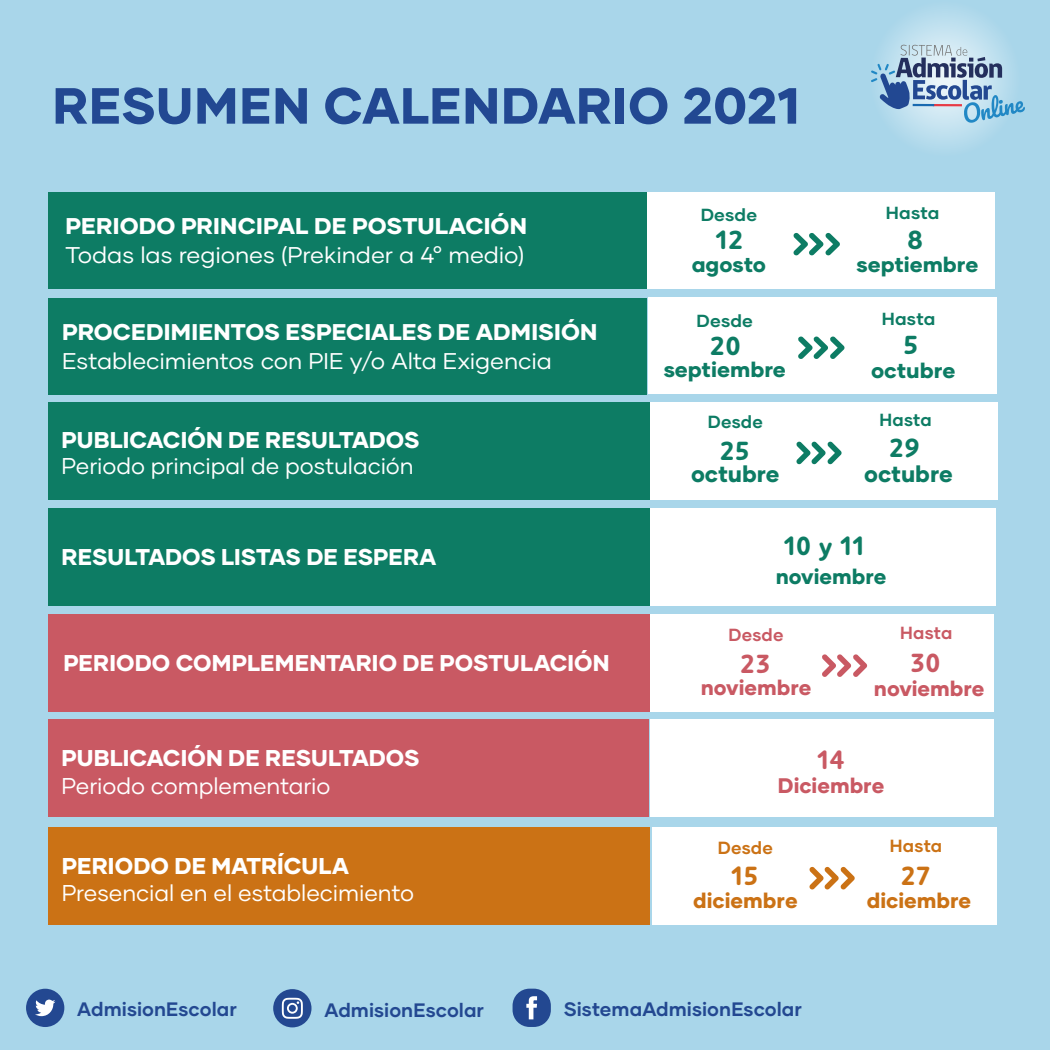
<style>
.page{position:relative;width:1050px;height:1050px;background:#a9d6ea}
.page>*{position:absolute;margin:0;border:0;box-sizing:border-box;transform-origin:0 0}
.t1{font:800 50.75px "Gilmer";letter-spacing:.015em;color:#224892}
.t2{font:700 26.43px "Flavin";color:#cb7215}
.t3{font:700 26.25px "Flavin";letter-spacing:.03em;color:#0d7c64}
.t4{font:700 26.25px "Flavin";color:#c95963}
.t5{font:22.93px "Gilmer";letter-spacing:-.005em;color:#fff}
.t6{font:800 22.93px "Gilmer";letter-spacing:.005em;color:#fff}
.t7{font:800 22.75px "Gilmer";letter-spacing:.005em;color:#fff}
.t8{font:22.75px "Gilmer";letter-spacing:-.005em;color:#fff}
.t9{font:800 22.75px "Gilmer";color:#0d7c64}
.t10{font:800 21.18px "Gilmer";color:#cb7215}
.t11{font:800 21px "Gilmer";color:#0d7c64}
.t12{font:800 21px "Gilmer";color:#c95963}
.t13{font:700 19.43px "Gilmer";color:#234891}
.t14{font:700 17.68px "Gilmer";letter-spacing:.01em;color:#cb7215}
.t15{font:700 17.5px "Gilmer";letter-spacing:.01em;color:#0d7c64}
.t16{font:700 17.5px "Gilmer";letter-spacing:.01em;color:#c95963}
</style>
<div class="page">
<div style="left:513px;top:989px;width:38px;height:38px;background:#234891;border-radius:17px"></div>
<svg style="left:526px;top:996px;width:11px;height:23px"></svg>
<div style="left:273px;top:989px;width:39px;height:38px;background:#234891;border-radius:50%"></div>
<svg style="left:282px;top:998px;width:21px;height:21px"></svg>
<div style="left:26px;top:989px;width:38px;height:38px;background:#234891;border-radius:50%"></div>
<svg style="left:35px;top:1000px;width:20px;height:16px"></svg>
<svg style="left:846px;top:0;width:197px;height:180px;background:#a6cde2"></svg>
<div style="left:48px;top:403px;width:602px;height:97px;background:#0d7c64"></div>
<div style="left:650px;top:403px;width:347px;height:97px;background:#fff"></div>
<svg style="left:796px;top:441px;width:46px;height:23px"></svg>
<div style="left:48px;top:509px;width:602px;height:97px;background:#0d7c64"></div>
<div style="left:650px;top:509px;width:345px;height:97px;background:#fff"></div>
<div style="left:48px;top:614px;width:602px;height:97px;background:#c95963"></div>
<div style="left:650px;top:614px;width:344px;height:97px;background:#fff"></div>
<svg style="left:822px;top:654px;width:45px;height:23px"></svg>
<div style="left:48px;top:720px;width:600px;height:97px;background:#c95963"></div>
<div style="left:650px;top:720px;width:344px;height:97px;background:#fff"></div>
<div style="left:48px;top:828px;width:602px;height:97px;background:#cb7215"></div>
<div style="left:652px;top:828px;width:344px;height:97px;background:#fff"></div>
<svg style="left:809px;top:866px;width:46px;height:24px"></svg>
<div style="left:48px;top:192px;width:599px;height:97px;background:#0d7c64"></div>
<div style="left:647px;top:192px;width:348px;height:97px;background:#fff"></div>
<svg style="left:793px;top:232px;width:47px;height:24px"></svg>
<div style="left:48px;top:298px;width:599px;height:96px;background:#0d7c64"></div>
<div style="left:649px;top:297px;width:348px;height:97px;background:#fff"></div>
<svg style="left:798px;top:336px;width:47px;height:23px"></svg>
<h1 class="t1" style="left:53px;top:74px;width:749px">RESUMEN CALENDARIO 2021</h1>
<p class="t7" style="left:65px;top:212px;width:463px">PERIODO PRINCIPAL DE POSTULACIÓN</p>
<p class="t8" style="left:65px;top:241px;width:460px">Todas las regiones (Prekinder a 4° medio)</p>
<p class="t7" style="left:62px;top:317px;width:537px">PROCEDIMIENTOS ESPECIALES DE ADMISIÓN</p>
<p class="t8" style="left:62px;top:346px;width:491px">Establecimientos con PIE y/o Alta Exigencia</p>
<p class="t7" style="left:62px;top:426px;width:359px">PUBLICACIÓN DE RESULTADOS</p>
<p class="t8" style="left:62px;top:452px;width:353px">Periodo principal de postulación</p>
<p class="t7" style="left:62px;top:542px;width:376px">RESULTADOS LISTAS DE ESPERA</p>
<p class="t15" style="left:701px;top:204px;width:58px">Desde</p>
<p class="t15" style="left:886px;top:202px;width:55px">Hasta</p>
<p class="t11" style="left:857px;top:252px;width:123px">septiembre</p>
<p class="t3" style="left:716px;top:223px;width:29px">12</p>
<p class="t3" style="left:907px;top:222px;width:18px">8</p>
<p class="t11" style="left:692px;top:251px;width:76px">agosto</p>
<p class="t15" style="left:697px;top:310px;width:58px">Desde</p>
<p class="t15" style="left:882px;top:308px;width:55px">Hasta</p>
<p class="t11" style="left:871px;top:357px;width:86px">octubre</p>
<p class="t3" style="left:710px;top:328px;width:33px">20</p>
<p class="t3" style="left:904px;top:328px;width:16px">5</p>
<p class="t11" style="left:664px;top:356px;width:124px">septiembre</p>
<p class="t15" style="left:708px;top:411px;width:56px">Desde</p>
<p class="t15" style="left:880px;top:409px;width:54px">Hasta</p>
<p class="t9" style="left:864px;top:460px;width:90px">octubre</p>
<p class="t3" style="left:720px;top:433px;width:31px">25</p>
<p class="t3" style="left:889px;top:431px;width:32px">29</p>
<p class="t9" style="left:691px;top:460px;width:90px">octubre</p>
<p class="t3" style="left:784px;top:529px;width:82px">10 y 11</p>
<p class="t11" style="left:776px;top:564px;width:112px">noviembre</p>
<p class="t16" style="left:729px;top:624px;width:56px">Desde</p>
<p class="t16" style="left:900px;top:622px;width:54px">Hasta</p>
<p class="t12" style="left:874px;top:675px;width:112px">noviembre</p>
<p class="t7" style="left:63px;top:649px;width:548px">PERIODO COMPLEMENTARIO DE POSTULACIÓN</p>
<p class="t4" style="left:740px;top:646px;width:31px">23</p>
<p class="t4" style="left:910px;top:646px;width:32px">30</p>
<p class="t12" style="left:701px;top:675px;width:112px">noviembre</p>
<p class="t7" style="left:62px;top:744px;width:359px">PUBLICACIÓN DE RESULTADOS</p>
<p class="t8" style="left:62px;top:772px;width:270px">Periodo complementario</p>
<p class="t6" style="left:62px;top:851px;width:289px">PERIODO DE MATRÍCULA</p>
<p class="t5" style="left:62px;top:879px;width:354px">Presencial en el establecimiento</p>
<p class="t4" style="left:817px;top:742px;width:29px">14</p>
<p class="t12" style="left:778px;top:773px;width:108px">Diciembre</p>
<p class="t14" style="left:718px;top:836px;width:57px">Desde</p>
<p class="t14" style="left:890px;top:834px;width:54px">Hasta</p>
<p class="t10" style="left:867px;top:887px;width:106px">diciembre</p>
<p class="t2" style="left:731px;top:859px;width:28px">15</p>
<p class="t2" style="left:901px;top:858px;width:31px">27</p>
<p class="t10" style="left:693px;top:887px;width:106px">diciembre</p>
<p class="t13" style="left:77px;top:997px;width:161px">AdmisionEscolar</p>
<p class="t13" style="left:324px;top:998px;width:161px">AdmisionEscolar</p>
<p class="t13" style="left:564px;top:997px;width:240px">SistemaAdmisionEscolar</p>
</div>
